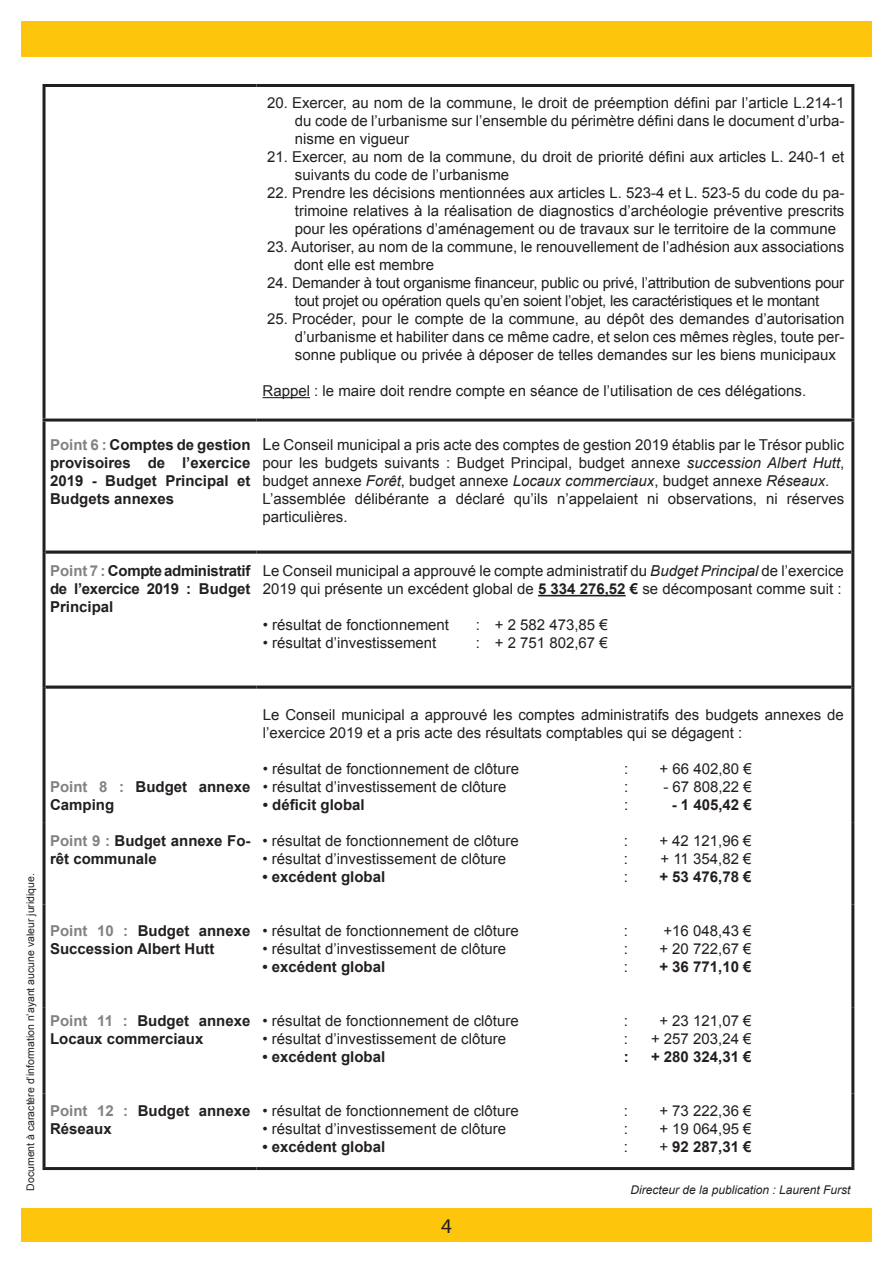
<style>
.page{position:relative;width:893px;height:1263px;background:#fff}
.page>*{position:absolute;margin:0;border:0;box-sizing:border-box;transform-origin:0 0}
.t1{font:21px "Myriad";color:#231f20}
.surtitre{font:15px/18px "Arial";color:#231f20}
.surtitre-2{font:700 15px/18px "Arial";color:#231f20}
.surtitre-3{font:15px/18px "Arial";letter-spacing:-.02em;color:#231f20;text-align:center}
.surtitre-4{font:italic 12px "Arial";color:#231f20}
.t2{font:10.5px "Arial";color:#231f20}
.s1{color:#808285}
.s2{font-size:16.5px}
.s3{font-style:italic}
.s4{font-weight:700}
.s5{font-weight:400}
</style>
<div class="page">
<hr style="left:43px;top:84px;width:214px;height:3px;background:#231f20">
<hr style="left:43px;top:87px;width:3px;height:332px;background:#231f20">
<hr style="left:43px;top:419px;width:214px;height:3px;background:#231f20">
<hr style="left:43px;top:422px;width:3px;height:130px;background:#231f20">
<svg style="left:46px;top:550px;width:210px;height:4px"></svg>
<hr style="left:43px;top:552px;width:3px;height:135px;background:#231f20">
<hr style="left:851px;top:552px;width:3px;height:135px;background:#231f20">
<hr style="left:43px;top:687px;width:3px;height:135px;background:#231f20">
<hr style="left:851px;top:687px;width:3px;height:135px;background:#231f20">
<hr style="left:43px;top:822px;width:3px;height:83px;background:#231f20">
<hr style="left:851px;top:822px;width:3px;height:83px;background:#231f20">
<hr style="left:43px;top:905px;width:3px;height:102px;background:#231f20">
<hr style="left:851px;top:905px;width:3px;height:102px;background:#231f20">
<hr style="left:43px;top:1007px;width:3px;height:87px;background:#231f20">
<hr style="left:851px;top:1007px;width:3px;height:87px;background:#231f20">
<hr style="left:43px;top:1094px;width:3px;height:73px;background:#231f20">
<hr style="left:851px;top:1094px;width:3px;height:73px;background:#231f20">
<svg style="left:46px;top:685px;width:210px;height:4px"></svg>
<svg style="left:256px;top:685px;width:595px;height:4px;background:#514e4e"></svg>
<hr style="left:256px;top:84px;width:598px;height:3px;background:#231f20">
<hr style="left:851px;top:87px;width:3px;height:332px;background:#231f20">
<hr style="left:256px;top:419px;width:598px;height:3px;background:#231f20">
<hr style="left:851px;top:422px;width:3px;height:130px;background:#231f20">
<svg style="left:256px;top:550px;width:595px;height:4px;background:#514d4e"></svg>
<hr style="left:43px;top:1167px;width:214px;height:3px;background:#231f20">
<hr style="left:256px;top:1167px;width:598px;height:3px;background:#231f20">
<hr style="left:262px;top:397px;width:48px;height:1px;background:#231f20">
<hr style="left:538px;top:595px;width:88px;height:1px;background:#231f20">
<div style="left:21px;top:21px;width:851px;height:36px;background:#fec50d"></div>
<div style="left:21px;top:1208px;width:851px;height:34px;background:#fec50d"></div>
<p class="surtitre" style="left:295px;top:94px;width:551px;text-align:justify;text-indent:-28px">20. Exercer, au nom de la commune, le droit de préemption défini par l’article L.214-1 du code de l’urbanisme sur l’ensemble du périmètre défini dans le document d’urba&shy;nisme en vigueur</p>
<p class="surtitre" style="left:295px;top:148px;width:551px;text-indent:-28px">21. Exercer, au nom de la commune, du droit de priorité défini aux articles L. 240-1 et suivants du code de l’urbanisme</p>
<p class="surtitre" style="left:295px;top:184px;width:551px;text-align:justify;text-indent:-28px">22. Prendre les décisions mentionnées aux articles L. 523-4 et L. 523-5 du code du pa&shy;trimoine relatives à la réalisation de diagnostics d’archéologie préventive prescrits pour les opérations d’aménagement ou de travaux sur le territoire de la commune</p>
<p class="surtitre" style="left:294px;top:238px;width:552px;text-indent:-27px">23. Autoriser, au nom de la commune, le renouvellement de l’adhésion aux associations dont elle est membre</p>
<p class="surtitre-3" style="left:267px;top:274px;width:579px">24. Demander à tout organisme financeur, public ou privé, l’attribution de subventions pour tout projet ou opération quels qu’en soient l’objet, les caractéristiques et le montant</p>
<p class="surtitre" style="left:295px;top:310px;width:551px;text-align:justify;text-indent:-28px">25. Procéder, pour le compte de la commune, au dépôt des demandes d’autorisation d’urbanisme et habiliter dans ce même cadre, et selon ces mêmes règles, toute per&shy;sonne publique ou privée à déposer de telles demandes sur les biens municipaux</p>
<p class="surtitre" style="left:262px;top:382px;width:545px">Rappel : le maire doit rendre compte en séance de l’utilisation de ces délégations.</p>
<p class="surtitre-2" style="left:50px;top:436px;width:202px;text-align:justify"><span class="s1">Point 6 :</span> Comptes de gestion provisoires de l’exercice 2019 - Budget Principal et Budgets annexes</p>
<p class="surtitre" style="left:262px;top:436px;width:583px;text-align:justify"><span class="s2">L</span>e Conseil municipal a pris acte des comptes de gestion 2019 établis par le Trésor public pour les budgets suivants : Budget Principal, budget annexe <span class="s3">succession Albert Hutt</span>, budget annexe <span class="s3">Forêt</span>, budget annexe <span class="s3">Locaux commerciaux</span>, budget annexe <span class="s3">Réseaux.</span></p>
<p class="surtitre" style="left:262px;top:490px;width:583px">L’assemblée délibérante a déclaré qu’ils n’appelaient ni observations, ni réserves particulières.</p>
<p class="surtitre-2" style="left:50px;top:562px;width:202px;text-align:justify"><span class="s1">Point 7 :</span> Compte administratif de l’exercice 2019 : Budget Principal</p>
<p class="surtitre" style="left:263px;top:562px;width:583px">Le Conseil municipal a approuvé le compte administratif du <span class="s3">Budget Principal</span> de l’exercice<br>2019 qui présente un excédent global de <span class="s4">5 334 276,52 €</span> se décomposant comme suit :</p>
<p class="surtitre" style="left:263px;top:616px;width:188px">• résultat de fonctionnement</p>
<p class="surtitre" style="left:476px;top:616px;width:133px">: + 2 582 473,85 €</p>
<p class="surtitre" style="left:263px;top:634px;width:175px">• résultat d’investissement</p>
<p class="surtitre" style="left:476px;top:634px;width:133px">: + 2 751 802,67 €</p>
<p class="t2" style="left:25px;top:1191px;width:319px;rotate:-90deg">Document à caractère d’information n’ayant aucune valeur juridique.</p>
<p class="surtitre-2" style="left:50px;top:778px;width:202px"><span class="s1">Point 8 :</span> Budget annexe<br>Camping</p>
<p class="surtitre" style="left:263px;top:706px;width:583px">Le Conseil municipal a approuvé les comptes administratifs des budgets annexes de l’exercice 2019 et a pris acte des résultats comptables qui se dégagent :</p>
<p class="surtitre" style="left:263px;top:760px;width:258px">• résultat de fonctionnement de clôture</p>
<p class="surtitre" style="left:624px;top:760px;width:6px">:</p>
<p class="surtitre" style="left:660px;top:760px;width:94px">+ 66 402,80 €</p>
<p class="surtitre" style="left:263px;top:778px;width:245px">• résultat d’investissement de clôture</p>
<p class="surtitre" style="left:624px;top:778px;width:6px">:</p>
<p class="surtitre" style="left:663px;top:778px;width:90px">- 67 808,22 €</p>
<p class="surtitre-2" style="left:263px;top:796px;width:103px">• déficit global</p>
<p class="surtitre" style="left:624px;top:796px;width:6px">:</p>
<p class="surtitre-2" style="left:672px;top:796px;width:82px">- 1 405,42 €</p>
<p class="surtitre-2" style="left:50px;top:832px;width:202px"><span class="s1">Point 9 :</span> Budget annexe Fo&shy;rêt communale</p>
<p class="surtitre" style="left:262px;top:832px;width:258px">• résultat de fonctionnement de clôture</p>
<p class="surtitre" style="left:624px;top:832px;width:6px">:</p>
<p class="surtitre" style="left:659px;top:832px;width:94px">+ 42 121,96 €</p>
<p class="surtitre" style="left:262px;top:850px;width:245px">• résultat d’investissement de clôture</p>
<p class="surtitre" style="left:624px;top:850px;width:6px">:</p>
<p class="surtitre" style="left:660px;top:850px;width:93px">+ 11 354,82 €</p>
<p class="surtitre-2" style="left:262px;top:868px;width:124px">• excédent global</p>
<p class="surtitre" style="left:624px;top:868px;width:6px">:</p>
<p class="surtitre-2" style="left:659px;top:868px;width:94px">+ 53 476,78 €</p>
<p class="surtitre-2" style="left:50px;top:922px;width:202px"><span class="s1">Point 10 :</span> Budget annexe<br>Succession Albert Hutt</p>
<p class="surtitre" style="left:262px;top:922px;width:258px">• résultat de fonctionnement de clôture</p>
<p class="surtitre" style="left:624px;top:922px;width:6px">:</p>
<p class="surtitre" style="left:663px;top:922px;width:89px">+16 048,43 €</p>
<p class="surtitre" style="left:262px;top:940px;width:245px">• résultat d’investissement de clôture</p>
<p class="surtitre" style="left:624px;top:940px;width:6px">:</p>
<p class="surtitre" style="left:659px;top:940px;width:94px">+ 20 722,67 €</p>
<p class="surtitre-2" style="left:262px;top:958px;width:124px">• excédent global</p>
<p class="surtitre" style="left:624px;top:958px;width:6px">:</p>
<p class="surtitre-2" style="left:659px;top:958px;width:94px">+ 36 771,10 €</p>
<p class="surtitre-2" style="left:50px;top:1012px;width:202px"><span class="s1">Point 11 :</span> Budget annexe<br>Locaux commerciaux</p>
<p class="surtitre" style="left:262px;top:1012px;width:258px">• résultat de fonctionnement de clôture</p>
<p class="surtitre" style="left:624px;top:1012px;width:6px">:</p>
<p class="surtitre" style="left:659px;top:1012px;width:94px">+ 23 121,07 €</p>
<p class="surtitre" style="left:262px;top:1030px;width:245px">• résultat d’investissement de clôture</p>
<p class="surtitre" style="left:624px;top:1030px;width:6px">:</p>
<p class="surtitre" style="left:651px;top:1030px;width:102px">+ 257 203,24 €</p>
<p class="surtitre-2" style="left:262px;top:1048px;width:124px">• excédent global</p>
<p class="surtitre-2" style="left:624px;top:1048px;width:6px">:</p>
<p class="surtitre-2" style="left:651px;top:1048px;width:102px">+ 280 324,31 €</p>
<p class="surtitre-2" style="left:50px;top:1102px;width:202px"><span class="s1">Point 12 :</span> Budget annexe<br>Réseaux</p>
<p class="surtitre" style="left:262px;top:1102px;width:258px">• résultat de fonctionnement de clôture</p>
<p class="surtitre" style="left:624px;top:1102px;width:6px">:</p>
<p class="surtitre" style="left:659px;top:1102px;width:94px">+ 73 222,36 €</p>
<p class="surtitre" style="left:262px;top:1120px;width:245px">• résultat d’investissement de clôture</p>
<p class="surtitre" style="left:624px;top:1120px;width:6px">:</p>
<p class="surtitre" style="left:659px;top:1120px;width:94px">+ 19 064,95 €</p>
<p class="surtitre-2" style="left:262px;top:1138px;width:124px">• excédent global</p>
<p class="surtitre" style="left:624px;top:1138px;width:6px">:</p>
<p class="surtitre-2" style="left:659px;top:1138px;width:94px"><span class="s5">+</span> 92 287,31 €</p>
<p class="surtitre-4" style="left:630px;top:1183px;width:222px">Directeur de la publication : Laurent Furst</p>
<p class="t1" style="left:441px;top:1215px;width:12px">4</p>
</div>
